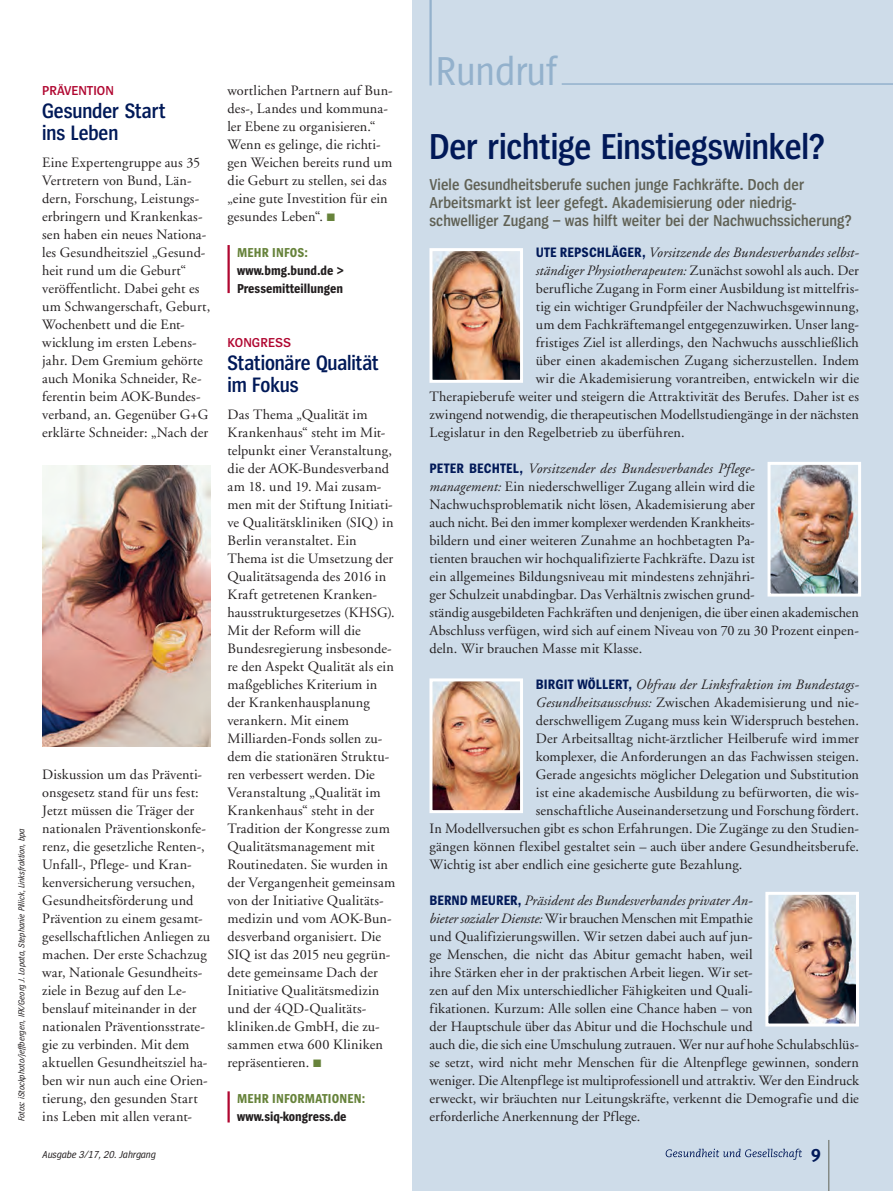
<style>
.page{position:relative;width:893px;height:1191px;background:#fff}
.page>*{position:absolute;margin:0;border:0;box-sizing:border-box;transform-origin:0 0}
.t1{font:42px "Spiegel Cd";color:#93b1cc}
.t2{font:600 37.5px "Spiegel Cd";letter-spacing:-.005em;color:#011958}
.Spektrum_Head_GG-bla{font:600 21.75px/22.5px "Spiegel Cd";letter-spacing:-.005em;color:#011958}
.t3{font:600 16.5px/18px "Spiegel Cd";letter-spacing:.005em;color:#606155}
.Spektrum_Fließ_Flatt{font:14.25px/18px "GG Garamond";letter-spacing:.01em;color:#231f20}
.t4{font:italic 14.25px "GG Garamond";letter-spacing:.01em;color:#231f20}
.Mehr_Infos{font:700 13.5px/18px "Spiegel Cd";color:#231f20}
.Mehr_Infos-2{font:700 13.5px "Spiegel Cd";letter-spacing:.01em;color:#67833b}
.Spektrum_Dachzeile{font:600 13.5px "Spiegel";color:#b00630}
.t5{font:italic 10.5px "Spiegel Cd";color:#231f20}
.allg-Fotocredits{font:italic 9px "Spiegel Cd";color:#231f20}
.s1{color:#67833b}
.s2{font-family:"Spiegel Cd";font-weight:700;font-style:normal;color:#011958}
.s3{font-style:normal}
.s4{font-family:"Spiegel Cd";font-weight:700;color:#011958}
.s5{font-style:italic}
</style>
<div class="page">
<div style="left:412px;top:0;width:481px;height:1191px;background:#cedce9"></div>
<hr style="left:828px;top:1140px;width:1px;height:51px;background:#606155">
<svg style="left:666px;top:1148px;width:136px;height:11px"></svg>
<hr style="left:429px;top:0;width:3px;height:85px;background:#93b1cc">
<hr style="left:562px;top:83px;width:331px;height:2px;background:#93b1cc">
<img style="left:433px;top:682px;width:86px;height:127px">
<div style="left:429px;top:678px;width:94px;height:135px;border:3px solid #fff"></div>
<img style="left:433px;top:252px;width:86px;height:127px">
<div style="left:429px;top:248px;width:94px;height:135px;border:3px solid #fff"></div>
<img style="left:771px;top:466px;width:86px;height:126px">
<div style="left:767px;top:462px;width:94px;height:134px;border:3px solid #fff"></div>
<img style="left:769px;top:895px;width:86px;height:127px">
<div style="left:765px;top:891px;width:94px;height:135px;border:3px solid #fff"></div>
<img style="left:43px;top:466px;width:167px;height:280px">
<hr style="left:227px;top:1091px;width:3px;height:31px;background:#b00630">
<hr style="left:227px;top:245px;width:3px;height:48px;background:#b00630">
<p class="Spektrum_Dachzeile" style="left:42px;top:84px;width:73px">PRÄVENTION</p>
<p class="Spektrum_Head_GG-bla" style="left:42px;top:100px;width:125px">Gesunder Start ins Leben</p>
<p class="Spektrum_Fließ_Flatt" style="left:42px;top:153px;width:169px">Eine Expertengruppe aus 35<br>Vertretern von Bund, Län&shy;dern, Forschung, Leistungs&shy;erbringern und Krankenkas&shy;sen haben ein neues Nationa&shy;les Gesundheitsziel „Gesund&shy;heit rund um die Geburt“ veröffentlicht. Dabei geht es um Schwangerschaft, Geburt,<br>Wochenbett und die Ent&shy;wicklung im ersten Lebens&shy;jahr. Dem Gremium gehörte auch Monika Schneider, Re&shy;ferentin beim AOK-Bundes&shy;verband, an. Gegenüber G+G erklärte Schneider: „Nach der</p>
<p class="allg-Fotocredits" style="left:17px;top:1121px;width:295px;rotate:-90deg">Fotos: iStockphoto/jeffbergen, IFK/Georg J. Lopata, Stephanie Pillick, Linksfraktion, bpa</p>
<p class="Spektrum_Fließ_Flatt" style="left:42px;top:765px;width:169px">Diskussion um das Präventi&shy;onsgesetz stand für uns fest:<br>Jetzt müssen die Träger der nationalen Präventionskonfe&shy;renz, die gesetzliche Renten-,<br>Unfall-, Pflege- und Kran&shy;kenversicherung versuchen,<br>Gesundheitsförderung und<br>Prävention zu einem gesamt&shy;gesellschaftlichen Anliegen zu machen. Der erste Schachzug war, Nationale Gesundheits&shy;ziele in Bezug auf den Le&shy;benslauf miteinander in der nationalen Präventionsstrate&shy;gie zu verbinden. Mit dem aktuellen Gesundheitsziel ha&shy;ben wir nun auch eine Orien&shy;tierung, den gesunden Start ins Leben mit allen verant-</p>
<p class="t5" style="left:43px;top:1149px;width:115px">Ausgabe 3/17, 20. Jahrgang</p>
<p class="Spektrum_Fließ_Flatt" style="left:227px;top:81px;width:167px">wortlichen Partnern auf Bun&shy;des-, Landes und kommuna&shy;ler Ebene zu organisieren.“<br>Wenn es gelinge, die richti&shy;gen Weichen bereits rund um die Geburt zu stellen, sei das „eine gute Investition für ein gesundes Leben“. <span class="s1">√</span></p>
<p class="Mehr_Infos-2" style="left:237px;top:246px;width:72px">MEHR INFOS:</p>
<p class="Mehr_Infos" style="left:237px;top:262px;width:109px">www.bmg.bund.de &gt;<br>Pressemitteillungen</p>
<p class="Spektrum_Dachzeile" style="left:227px;top:336px;width:65px">KONGRESS</p>
<p class="Spektrum_Head_GG-bla" style="left:227px;top:352px;width:153px">Stationäre Qualität im Fokus</p>
<p class="Spektrum_Fließ_Flatt" style="left:227px;top:405px;width:169px">Das Thema „Qualität im<br>Krankenhaus“ steht im Mit&shy;telpunkt einer Veranstaltung, die der AOK-Bundesverband am 18. und 19. Mai zusam&shy;men mit der Stiftung Initiati&shy;ve Qualitätskliniken (SIQ) in<br>Berlin veranstaltet. Ein<br>Thema ist die Umsetzung der<br>Qualitätsagenda des 2016 in<br>Kraft getretenen Kranken&shy;hausstrukturgesetzes (KHSG).<br>Mit der Reform will die<br>Bundesregierung insbesonde&shy;re den Aspekt Qualität als ein maßgebliches Kriterium in der Krankenhausplanung verankern. Mit einem<br>Milliarden-Fonds sollen zu&shy;dem die stationären Struktu&shy;ren verbessert werden. Die<br>Veranstaltung „Qualität im<br>Krankenhaus“ steht in der<br>Tradition der Kongresse zum<br>Qualitätsmanagement mit<br>Routinedaten. Sie wurden in der Vergangenheit gemeinsam von der Initiative Qualitäts&shy;medizin und vom AOK-Bun&shy;desverband organisiert. Die<br>SIQ ist das 2015 neu gegrün&shy;dete gemeinsame Dach der<br>Initiative Qualitätsmedizin und der 4QD-Qualitäts&shy;kliniken.de GmbH, die zu&shy;sammen etwa 600 Kliniken repräsentieren. <span class="s1">√</span></p>
<p class="Mehr_Infos-2" style="left:237px;top:1092px;width:130px">MEHR INFORMATIONEN:</p>
<p class="Mehr_Infos" style="left:237px;top:1108px;width:111px">www.siq-kongress.de</p>
<p class="t1" style="left:436px;top:50px;width:122px">Rundruf</p>
<p class="t2" style="left:429px;top:128px;width:397px">Der richtige Einstiegswinkel?</p>
<p class="t3" style="left:429px;top:176px;width:424px">Viele Gesundheitsberufe suchen junge Fachkräfte. Doch der<br>Arbeitsmarkt ist leer gefegt. Akademisierung oder niedrig&shy;schwelliger Zugang – was hilft weiter bei der Nachwuchssicherung?</p>
<p class="t4" style="left:536px;top:244px;width:325px"><span class="s2">UTE REPSCHLÄGER,</span> Vorsitzende des Bundesverbandes selbst-</p>
<p class="t4" style="left:536px;top:262px;width:325px">ständiger Physiotherapeuten: <span class="s3">Zunächst sowohl als auch. Der</span></p>
<p class="Spektrum_Fließ_Flatt" style="left:536px;top:279px;width:325px">berufliche Zugang in Form einer Ausbildung ist mittelfris-</p>
<p class="Spektrum_Fließ_Flatt" style="left:536px;top:297px;width:325px">tig ein wichtiger Grundpfeiler der Nachwuchsgewinnung,</p>
<p class="Spektrum_Fließ_Flatt" style="left:536px;top:315px;width:325px">um dem Fachkräftemangel entgegenzuwirken. Unser lang-</p>
<p class="Spektrum_Fließ_Flatt" style="left:536px;top:333px;width:325px">fristiges Ziel ist allerdings, den Nachwuchs ausschließlich</p>
<p class="Spektrum_Fließ_Flatt" style="left:536px;top:351px;width:325px">über einen akademischen Zugang sicherzustellen. Indem</p>
<p class="Spektrum_Fließ_Flatt" style="left:536px;top:369px;width:325px">wir die Akademisierung vorantreiben, entwickeln wir die</p>
<p class="Spektrum_Fließ_Flatt" style="left:429px;top:387px;width:431px">Therapieberufe weiter und steigern die Attraktivität des Berufes. Daher ist es</p>
<p class="Spektrum_Fließ_Flatt" style="left:429px;top:405px;width:431px">zwingend notwendig, die therapeutischen Modellstudiengänge in der nächsten</p>
<p class="Spektrum_Fließ_Flatt" style="left:429px;top:423px;width:257px">Legislatur in den Regelbetrieb zu überführen.</p>
<p class="Spektrum_Fließ_Flatt" style="left:429px;top:459px;width:431px"><span class="s4">PETER BECHTEL,</span> <span class="s5">Vorsitzender des Bundesverbandes Pflege-<br>management:</span> Ein niederschwelliger Zugang allein wird die Nachwuchsproblematik nicht lösen, Akademisierung aber<br>auch nicht. Bei den immer komplexer werdenden Krankheits-<br>bildern und einer weiteren Zunahme an hochbetagten Pa-<br>tienten brauchen wir hochqualifizierte Fachkräfte. Dazu ist<br>ein allgemeines Bildungsniveau mit mindestens zehnjähri-<br>ger Schulzeit unabdingbar. Das Verhältnis zwischen grund-<br>ständig ausgebildeten Fachkräften und denjenigen, die über einen akademischen Abschluss verfügen, wird sich auf einem Niveau von 70 zu 30 Prozent einpen&shy;deln. Wir brauchen Masse mit Klasse.</p>
<p class="t4" style="left:536px;top:676px;width:325px"><span class="s2">BIRGIT WÖLLERT,</span> Obfrau der Linksfraktion im Bundestags-</p>
<p class="Spektrum_Fließ_Flatt" style="left:536px;top:693px;width:325px"><span class="s5">Gesundheitsausschuss:</span> Zwischen Akademisierung und nie-</p>
<p class="Spektrum_Fließ_Flatt" style="left:536px;top:711px;width:325px">derschwelligem Zugang muss kein Widerspruch bestehen.</p>
<p class="Spektrum_Fließ_Flatt" style="left:536px;top:729px;width:325px">Der Arbeitsalltag nicht-ärztlicher Heilberufe wird immer</p>
<p class="Spektrum_Fließ_Flatt" style="left:536px;top:747px;width:325px">komplexer, die Anforderungen an das Fachwissen steigen.</p>
<p class="Spektrum_Fließ_Flatt" style="left:536px;top:765px;width:325px">Gerade angesichts möglicher Delegation und Substitution</p>
<p class="Spektrum_Fließ_Flatt" style="left:536px;top:783px;width:325px">ist eine akademische Ausbildung zu befürworten, die wis-</p>
<p class="Spektrum_Fließ_Flatt" style="left:536px;top:801px;width:325px">senschaftliche Auseinandersetzung und Forschung fördert.</p>
<p class="Spektrum_Fließ_Flatt" style="left:429px;top:819px;width:431px">In Modellversuchen gibt es schon Erfahrungen. Die Zugänge zu den Studien-</p>
<p class="Spektrum_Fließ_Flatt" style="left:429px;top:837px;width:431px">gängen können flexibel gestaltet sein – auch über andere Gesundheitsberufe.</p>
<p class="Spektrum_Fließ_Flatt" style="left:429px;top:855px;width:314px">Wichtig ist aber endlich eine gesicherte gute Bezahlung.</p>
<p class="Spektrum_Fließ_Flatt" style="left:429px;top:891px;width:431px"><span class="s4">BERND MEURER,</span> <span class="s5">Präsident des Bundesverbandes privater An-<br>bieter sozialer Dienste:</span> Wir brauchen Menschen mit Empathie<br>und Qualifizierungswillen. Wir setzen dabei auch auf jun-<br>ge Menschen, die nicht das Abitur gemacht haben, weil<br>ihre Stärken eher in der praktischen Arbeit liegen. Wir set-<br>zen auf den Mix unterschiedlicher Fähigkeiten und Quali-<br>fikationen. Kurzum: Alle sollen eine Chance haben – von<br>der Hauptschule über das Abitur und die Hochschule und<br>auch die, die sich eine Umschulung zutrauen. Wer nur auf hohe Schulabschlüs&shy;se setzt, wird nicht mehr Menschen für die Altenpflege gewinnen, sondern weniger. Die Altenpflege ist multiprofessionell und attraktiv. Wer den Eindruck erweckt, wir bräuchten nur Leitungskräfte, verkennt die Demografie und die erforderliche Anerkennung der Pflege.</p>
</div>
